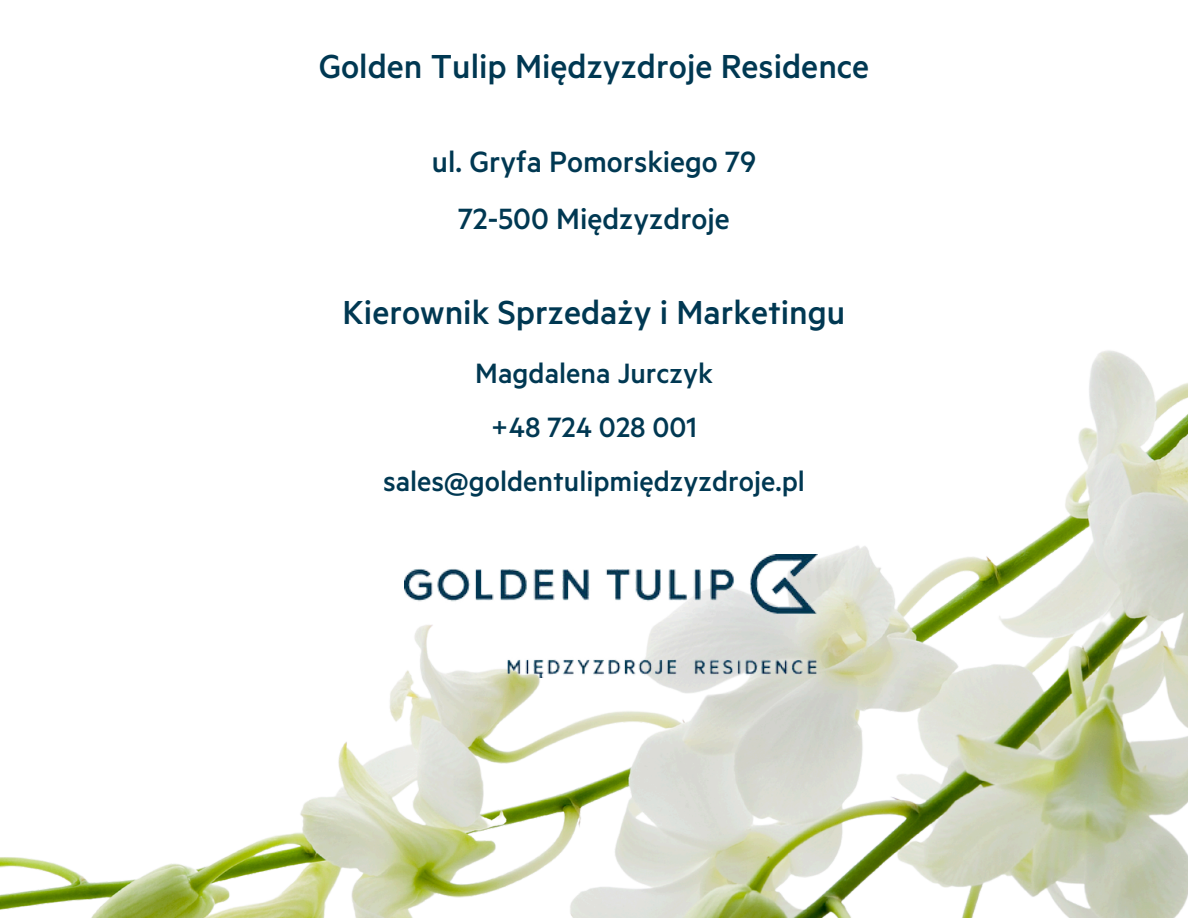
<style>
.page{position:relative;width:1188px;height:918px;background:#fff}
.page>*{position:absolute;margin:0;border:0;box-sizing:border-box;transform-origin:0 0}
.t1{font:500 37.5px "Metric";color:#003852}
.t2{font:500 33px "Metric";color:#003852}
.t3{font:500 31.5px "Metric";color:#003852}
</style>
<div class="page">
<img style="left:0;top:350px;width:1188px;height:568px">
<img style="left:404px;top:554px;width:413px;height:123px">
<p class="t1" style="left:319px;top:50px;width:552px">Golden Tulip Międzyzdroje Residence</p>
<p class="t2" style="left:432px;top:147px;width:326px">ul. Gryfa Pomorskiego 79</p>
<p class="t2" style="left:458px;top:204px;width:273px">72-500 Międzyzdroje</p>
<p class="t1" style="left:343px;top:296px;width:504px">Kierownik Sprzedaży i Marketingu</p>
<p class="t3" style="left:475px;top:359px;width:239px">Magdalena Jurczyk</p>
<p class="t3" style="left:491px;top:413px;width:208px">+48 724 028 001</p>
<p class="t3" style="left:383px;top:467px;width:423px">sales@goldentulipmiędzyzdroje.pl</p>
</div>
